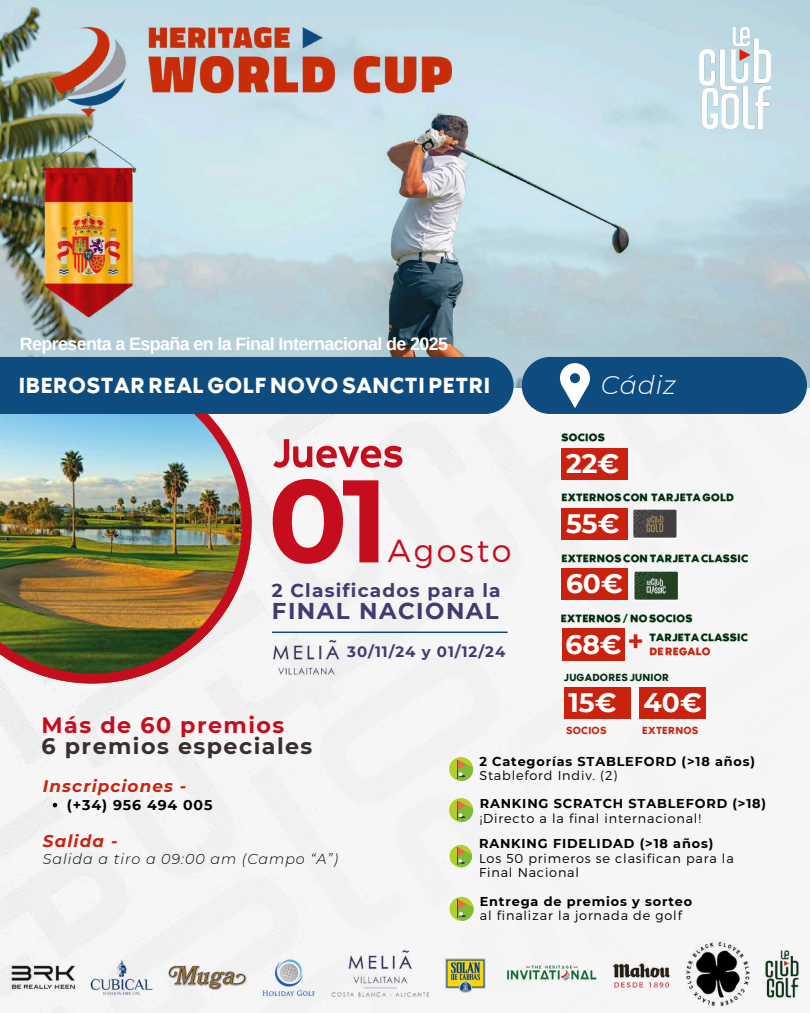
<style>
.page{position:relative;width:810px;height:1013px;background:#fff}
.page>*{position:absolute;margin:0;border:0;box-sizing:border-box;transform-origin:0 0}
.t1{font:700 117.2px "Montserrat";color:#c60d1e}
.t2{font:53.4px "RTL Media Pro Light";color:#c60d1e}
.t3{font:300 31.9px "Montserrat";letter-spacing:.09em;color:#c60d1e}
.t4{font:28.6px "RTL Media Pro Regular";letter-spacing:.02em;color:#fff}
.t5{font:700 26.6px "Montserrat";color:#fff}
.t6{font:italic 300 25.4px "Montserrat";letter-spacing:.03em;color:#fff}
.t7{font:700 22.9px "Montserrat";letter-spacing:.065em;color:#423a70}
.t8{font:700 22.2px "Montserrat";letter-spacing:.065em;color:#392f2c}
.t9{font:700 22.2px "Montserrat";letter-spacing:.065em;color:#c60d1e}
.t10{font:700 18.6px "Montserrat";letter-spacing:.065em;color:#423a70}
.t11{font:700 17.9px "Arimo";letter-spacing:-.035em;color:#fefefe}
.t12{font:italic 700 16.8px "Montserrat";letter-spacing:.065em;color:#ca230e}
.t13{font:700 15px "Montserrat";letter-spacing:.065em;color:#423a70}
.t14{font:italic 300 14.3px "Montserrat";letter-spacing:.065em;color:#000}
.t15{font:700 14.1px "Montserrat";letter-spacing:.065em;color:#000}
.t16{font:13.5px "RTL Media Pro Medium";letter-spacing:.02em;color:#002e0c}
.t17{font:13.5px "RTL Media Pro Regular";letter-spacing:.02em;color:#002e0c}
.t18{font:13.5px "RTL Media Pro Regular";letter-spacing:.02em;color:#ca220e}
.t19{font:13.5px "RTL Media Pro Medium";letter-spacing:.02em;color:#ca220e}
.t20{font:300 12.9px/14.3px "Montserrat";letter-spacing:.065em;color:#000}
.t21{font:700 12.9px "Montserrat";letter-spacing:.065em;color:#000}
.t22{font:700 12.8px "Montserrat";letter-spacing:.065em;color:#000}
.t23{font:300 12.8px "Montserrat";letter-spacing:.065em;color:#000}
</style>
<div class="page">
<div style="left:0;top:387px;width:810px;height:612px;background:#f6f6f6"></div>
<img style="left:0;top:0;width:810px;height:387px">
<div style="left:522px;top:357px;width:285px;height:57px;background:#0e4c80;border-radius:28px"></div>
<svg style="left:560px;top:363px;width:30px;height:45px"></svg>
<img style="left:0;top:414px;width:252px;height:269px">
<div style="left:0;top:357px;width:514px;height:57px;background:#0e4c80"></div>
<img style="left:0;top:85px;width:297px;height:279px">
<img style="left:52px;top:28px;width:399px;height:89px">
<div style="left:561px;top:508px;width:67px;height:32px;background:#ca220e"></div>
<div style="left:562px;top:628px;width:62px;height:33px;background:#ca220e"></div>
<img style="left:633px;top:571px;width:47px;height:29px">
<hr style="left:272px;top:631px;width:236px;height:2px;background:#0e4c80">
<svg style="left:449px;top:757px;width:24px;height:24px"></svg>
<svg style="left:450px;top:844px;width:22px;height:23px"></svg>
<svg style="left:450px;top:896px;width:24px;height:24px"></svg>
<svg style="left:449px;top:798px;width:24px;height:24px"></svg>
<img style="left:699px;top:28px;width:72px;height:101px">
<img style="left:259px;top:634px;width:96px;height:42px">
<img style="left:633px;top:509px;width:44px;height:29px">
<div style="left:561px;top:568px;width:67px;height:32px;background:#ca220e"></div>
<div style="left:561px;top:448px;width:67px;height:31px;background:#ca220e"></div>
<img style="left:10px;top:940px;width:790px;height:72px">
<svg style="left:53px;top:802px;width:4px;height:5px"></svg>
<div style="left:564px;top:687px;width:67px;height:32px;background:#ca220e"></div>
<div style="left:639px;top:687px;width:67px;height:32px;background:#ca220e"></div>
<h3 class="t11" style="left:20px;top:333px;width:430px">Representa a España en la Final Internacional de 2025</h3>
<h3 class="t4" style="left:19px;top:373px;width:473px">IBEROSTARREALGOLFNOVOSANCTIPETRI</h3>
<h3 class="t6" style="left:601px;top:369px;width:76px">Cádiz</h3>
<h2 class="t2" style="left:272px;top:430px;width:133px">Jueves</h2>
<h1 class="t1" style="left:268px;top:449px;width:121px">01</h1>
<h3 class="t10" style="left:272px;top:579px;width:230px">2 Clasificados para la</h3>
<h3 class="t3" style="left:388px;top:530px;width:125px">Agosto</h3>
<h3 class="t7" style="left:272px;top:597px;width:228px">FINAL NACIONAL</h3>
<p class="t13" style="left:347px;top:642px;width:160px">30/11/24 y 01/12/24</p>
<p class="t16" style="left:561px;top:432px;width:45px">SOCIOS</p>
<h3 class="t5" style="left:566px;top:447px;width:55px">22€</h3>
<p class="t16" style="left:561px;top:492px;width:174px">EXTERNOSCON TARJETAGOLD</p>
<h3 class="t5" style="left:566px;top:507px;width:55px">55€</h3>
<p class="t16" style="left:561px;top:552px;width:188px">EXTERNOSCONTARJETACLASSIC</p>
<h3 class="t5" style="left:566px;top:567px;width:58px">60€</h3>
<p class="t16" style="left:561px;top:613px;width:133px">EXTERNOS/NOSOCIOS</p>
<h3 class="t5" style="left:565px;top:628px;width:79px">68€ <sup>+</sup></h3>
<p class="t16" style="left:649px;top:632px;width:100px">TARJETACLASSIC</p>
<p class="t19" style="left:649px;top:645px;width:63px">DEREGALO</p>
<h3 class="t9" style="left:41px;top:711px;width:244px">Más de 60 premios</h3>
<h3 class="t8" style="left:41px;top:732px;width:272px">6 premios especiales</h3>
<p class="t12" style="left:43px;top:776px;width:145px">Inscripciones -</p>
<p class="t15" style="left:67px;top:796px;width:147px">(+34) 956 494 005</p>
<p class="t12" style="left:43px;top:830px;width:76px">Salida -</p>
<p class="t14" style="left:43px;top:850px;width:297px">Salida a tiro a 09:00 am (Campo “A”)</p>
<p class="t17" style="left:564px;top:671px;width:107px">JUGADORES JUNIOR</p>
<h3 class="t5" style="left:568px;top:686px;width:135px">15€ 40€</h3>
<p class="t18" style="left:566px;top:724px;width:42px">SOCIOS</p>
<p class="t18" style="left:642px;top:724px;width:58px">EXTERNOS</p>
<p class="t22" style="left:479px;top:753px;width:277px">2 Categorías STABLEFORD (&gt;18 años)</p>
<p class="t23" style="left:479px;top:767px;width:139px">Stableford Indiv. (2)</p>
<p class="t22" style="left:480px;top:795px;width:288px">RANKING SCRATCH STABLEFORD (&gt;18)</p>
<p class="t23" style="left:480px;top:810px;width:223px">¡Directo a la final internacional!</p>
<p class="t21" style="left:479px;top:835px;width:236px">RANKING FIDELIDAD (&gt;18 años)</p>
<p class="t20" style="left:479px;top:850px;width:256px">Los 50 primeros se clasifican para la<br>Final Nacional</p>
<p class="t22" style="left:480px;top:893px;width:214px">Entrega de premios y sorteo</p>
<p class="t23" style="left:480px;top:907px;width:204px">al finalizar la jornada de golf</p>
</div>
